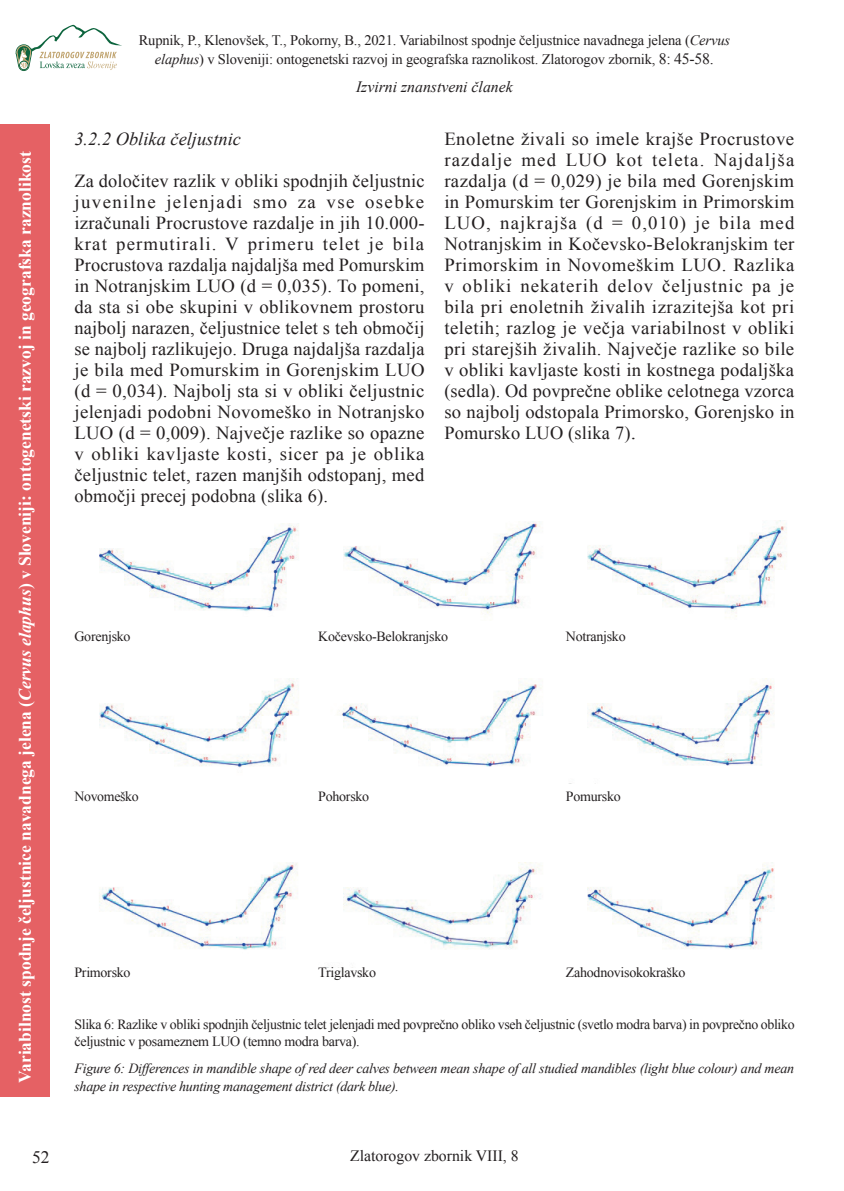
<style>
.page{position:relative;width:844px;height:1191px;background:#fff}
.page>*{position:absolute;margin:0;border:0;box-sizing:border-box;transform-origin:0 0}
.Navaden{font:18.38px/21px "Times New Roman";letter-spacing:.01em;color:#231f20;text-align:justify}
.Navaden-2{font:italic 18.38px "Times New Roman";color:#231f20}
.t1{font:700 17.5px "Times New Roman";color:#fff}
.t2{font:17.5px "Times New Roman";color:#231f20}
.t3{font:15.75px "Times New Roman";color:#231f20}
.t4{font:italic 15.75px "Times New Roman";color:#231f20}
.t5{font:14.53px/18.9px "Times New Roman";letter-spacing:-.01em;color:#231f20;text-align:center}
.Navaden-3{font:14px/17.5px "Times New Roman";letter-spacing:-.02em;color:#231f20}
.Navaden-4{font:italic 14px/17.5px "Times New Roman";letter-spacing:-.02em;color:#231f20}
.s1{font-style:italic}
.s2{font-size:15.75px}
.s3{font-size:21px}
</style>
<div class="page">
<svg style="left:16px;top:25px;width:106px;height:46px"></svg>
<div style="left:0;top:124px;width:50px;height:972px;background:#e56164"></div>
<img style="left:587px;top:520px;width:200px;height:97px">
<img style="left:99px;top:679px;width:200px;height:89px">
<img style="left:339px;top:683px;width:203px;height:84px">
<img style="left:569px;top:680px;width:205px;height:104px">
<img style="left:99px;top:862px;width:199px;height:88px">
<img style="left:343px;top:862px;width:200px;height:88px">
<img style="left:587px;top:862px;width:188px;height:87px">
<img style="left:99px;top:523px;width:200px;height:89px">
<img style="left:343px;top:521px;width:197px;height:94px">
<p class="t1" style="left:13px;top:1083px;width:933px;rotate:-90deg">Variabilnost spodnje čeljustnice navadnega jelena (<span class="s1">Cervus elaphus</span>) v Sloveniji: ontogenetski razvoj in geografska raznolikost</p>
<p class="t2" style="left:32px;top:1145px;width:19px">52</p>
<p class="t5" style="left:139px;top:30px;width:592px">Rupnik, P., Klenovšek, T., Pokorny, B., 2021. Variabilnost spodnje čeljustnice navadnega jelena (<span class="s1">Cervus elaphus</span>) v Sloveniji: ontogenetski razvoj in geografska raznolikost. Zlatorogov zbornik, <span class="s2">8: 45-58.</span></p>
<p class="t4" style="left:356px;top:76px;width:158px">Izvirni znanstveni članek</p>
<p class="Navaden-2" style="left:74px;top:126px;width:168px">3.2.2 Oblika čeljustnic</p>
<p class="Navaden" style="left:74px;top:170px;width:351px">Za določitev razlik v obliki spodnjih čeljustnic juvenilne jelenjadi smo za vse osebke izračunali Procrustove razdalje in jih 10.000- krat permutirali. V primeru telet je bila Procrustova razdalja najdaljša med Pomurskim in Notranjskim LUO (d = 0,035). To pomeni, da sta si obe skupini v oblikovnem prostoru najbolj narazen, čeljustnice telet s teh območij se najbolj razlikujejo. Druga najdaljša razdalja je bila med Pomurskim in Gorenjskim LUO (d = 0,034). Najbolj sta si v obliki čeljustnic jelenjadi podobni Novomeško in Notranjsko LUO (d = 0,009). Največje razlike so opazne v obliki kavljaste kosti, sicer pa je oblika čeljustnic telet, razen manjših odstopanj, med območji precej podobna (slika 6).</p>
<p class="Navaden" style="left:444px;top:128px;width:351px">Enoletne živali so imele krajše Procrustove razdalje med LUO kot teleta. Najdaljša razdalja (d = 0,029) je bila med Gorenjskim in Pomurskim ter Gorenjskim in Primorskim LUO, najkrajša (d = 0,010) je bila med Notranjskim in Kočevsko-Belokranjskim ter Primorskim in Novomeškim LUO. Razlika v obliki nekaterih delov čeljustnic pa je bila pri enoletnih živalih izrazitejša kot pri teletih; razlog je večja variabilnost v obliki pri starejših živalih. Največje razlike so bile v obliki kavljaste kosti in kostnega podaljška (sedla). Od povprečne oblike celotnega vzorca so najbolj odstopala Primorsko, Gorenjsko in Pomursko LUO (slika 7)<span class="s3">.</span></p>
<p class="Navaden-3" style="left:74px;top:627px;width:58px">Gorenjsko</p>
<p class="Navaden-3" style="left:74px;top:787px;width:66px">Novomeško</p>
<p class="Navaden-3" style="left:318px;top:627px;width:131px">Kočevsko-Belokranjsko</p>
<p class="Navaden-3" style="left:318px;top:787px;width:52px">Pohorsko</p>
<p class="Navaden-3" style="left:566px;top:627px;width:61px">Notranjsko</p>
<p class="Navaden-3" style="left:566px;top:787px;width:56px">Pomursko</p>
<p class="Navaden-3" style="left:74px;top:963px;width:58px">Primorsko</p>
<p class="Navaden-3" style="left:318px;top:963px;width:59px">Triglavsko</p>
<p class="Navaden-3" style="left:566px;top:963px;width:121px">Zahodnovisokokraško</p>
<p class="Navaden-3" style="left:74px;top:1014px;width:721px">Slika 6: Razlike v obliki spodnjih čeljustnic telet jelenjadi med povprečno obliko vseh čeljustnic (svetlo modra barva) in povprečno obliko čeljustnic v posameznem LUO (temno modra barva).</p>
<p class="Navaden-4" style="left:74px;top:1059px;width:721px">Figure 6: Differences in mandible shape of red deer calves between mean shape of all studied mandibles (light blue colour) and mean shape in respective hunting management district (dark blue).</p>
<p class="t3" style="left:350px;top:1145px;width:170px">Zlatorogov zbornik VIII, 8</p>
</div>
